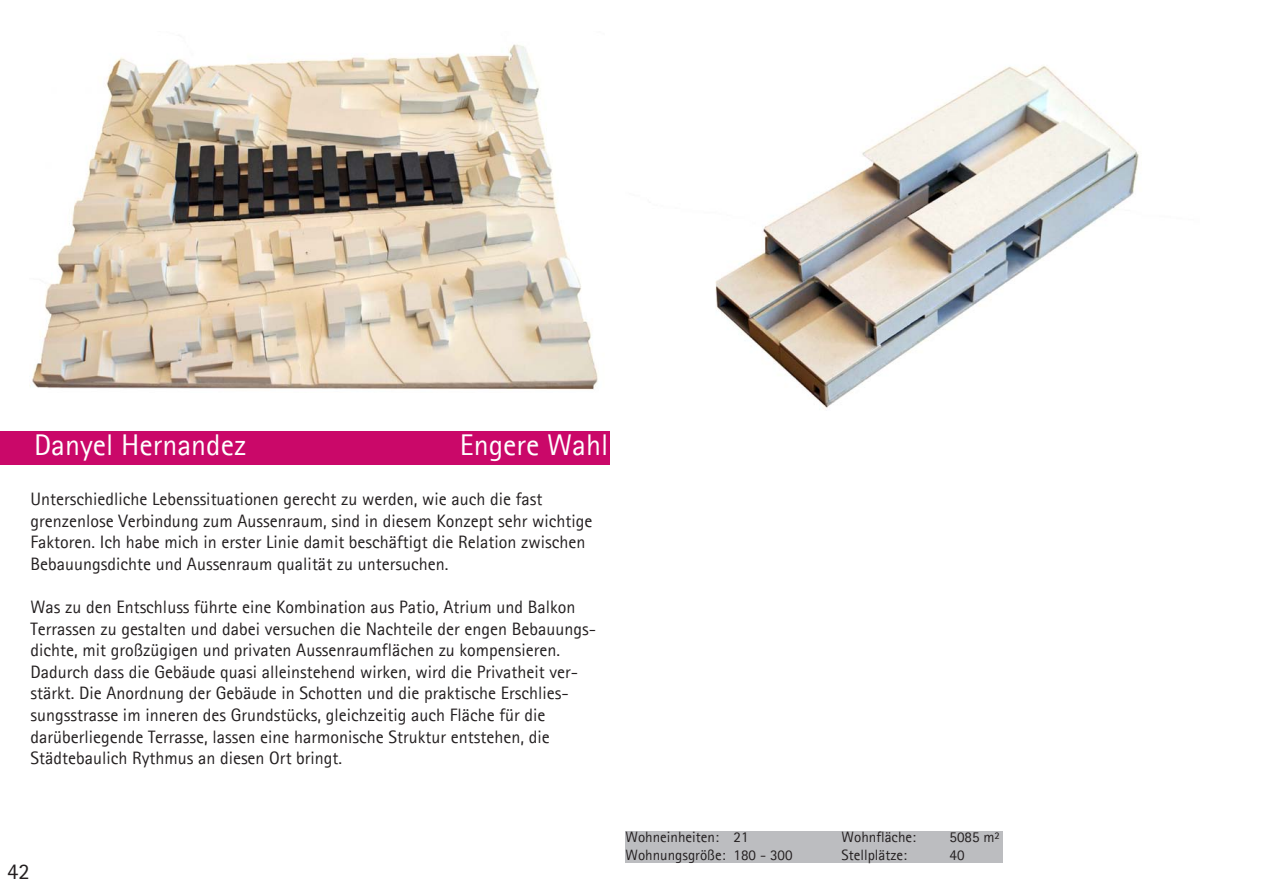
<style>
.page{position:relative;width:1263px;height:893px;background:#fff}
.page>*{position:absolute;margin:0;border:0;box-sizing:border-box;transform-origin:0 0}
.t1{font:30px "Agfa Rotis Sans Serif";color:#fff}
.t2{font:22.5px "Agfa Rotis Sans Serif";color:#231f20}
.t3{font:18px/21.6px "Agfa Rotis Sans Serif";color:#231f20}
.t4{font:15px "Agfa Rotis Sans Serif";color:#231f20}
</style>
<div class="page">
<div style="left:0;top:431px;width:610px;height:34px;background:#ca0869"></div>
<img style="left:715px;top:66px;width:424px;height:342px">
<img style="left:30px;top:44px;width:568px;height:346px">
<div style="left:626px;top:831px;width:377px;height:32px;background:#bcbdc0"></div>
<p class="t1" style="left:34px;top:427px;width:214px">Danyel Hernandez</p>
<p class="t1" style="left:460px;top:427px;width:150px">Engere Wahl</p>
<p class="t3" style="left:30px;top:488px;width:514px">Unterschiedliche Lebenssituationen gerecht zu werden, wie auch die fast</p>
<p class="t3" style="left:30px;top:509px;width:564px">grenzenlose Verbindung zum Aussenraum, sind in diesem Konzept sehr wichtige<br>Faktoren. Ich habe mich in erster Linie damit beschäftigt die Relation zwischen<br>Bebauungsdichte und Aussenraum qualität zu untersuchen.</p>
<p class="t3" style="left:30px;top:596px;width:567px">Was zu den Entschluss führte eine Kombination aus Patio, Atrium und Balkon<br>Terrassen zu gestalten und dabei versuchen die Nachteile der engen Bebauungs&shy;dichte, mit großzügigen und privaten Aussenraumflächen zu kompensieren.</p>
<p class="t3" style="left:30px;top:661px;width:549px">Dadurch dass die Gebäude quasi alleinstehend wirken, wird die Privatheit ver&shy;stärkt. Die Anordnung der Gebäude in Schotten und die praktische Erschlies&shy;sungsstrasse im inneren des Grundstücks, gleichzeitig auch Fläche für die</p>
<p class="t3" style="left:30px;top:725px;width:521px">darüberliegende Terrasse, lassen eine harmonische Struktur entstehen, die</p>
<p class="t3" style="left:30px;top:747px;width:313px">Städtebaulich Rythmus an diesen Ort bringt.</p>
<p class="t2" style="left:7px;top:858px;width:24px">42</p>
<p class="t4" style="left:626px;top:828px;width:124px">Wohneinheiten: 21</p>
<p class="t4" style="left:842px;top:828px;width:76px">Wohnfläche:</p>
<p class="t4" style="left:950px;top:828px;width:52px">5085 m²</p>
<p class="t4" style="left:626px;top:846px;width:168px">Wohnungsgröße: 180 - 300</p>
<p class="t4" style="left:842px;top:846px;width:67px">Stellplätze:</p>
<p class="t4" style="left:950px;top:846px;width:16px">40</p>
</div>
